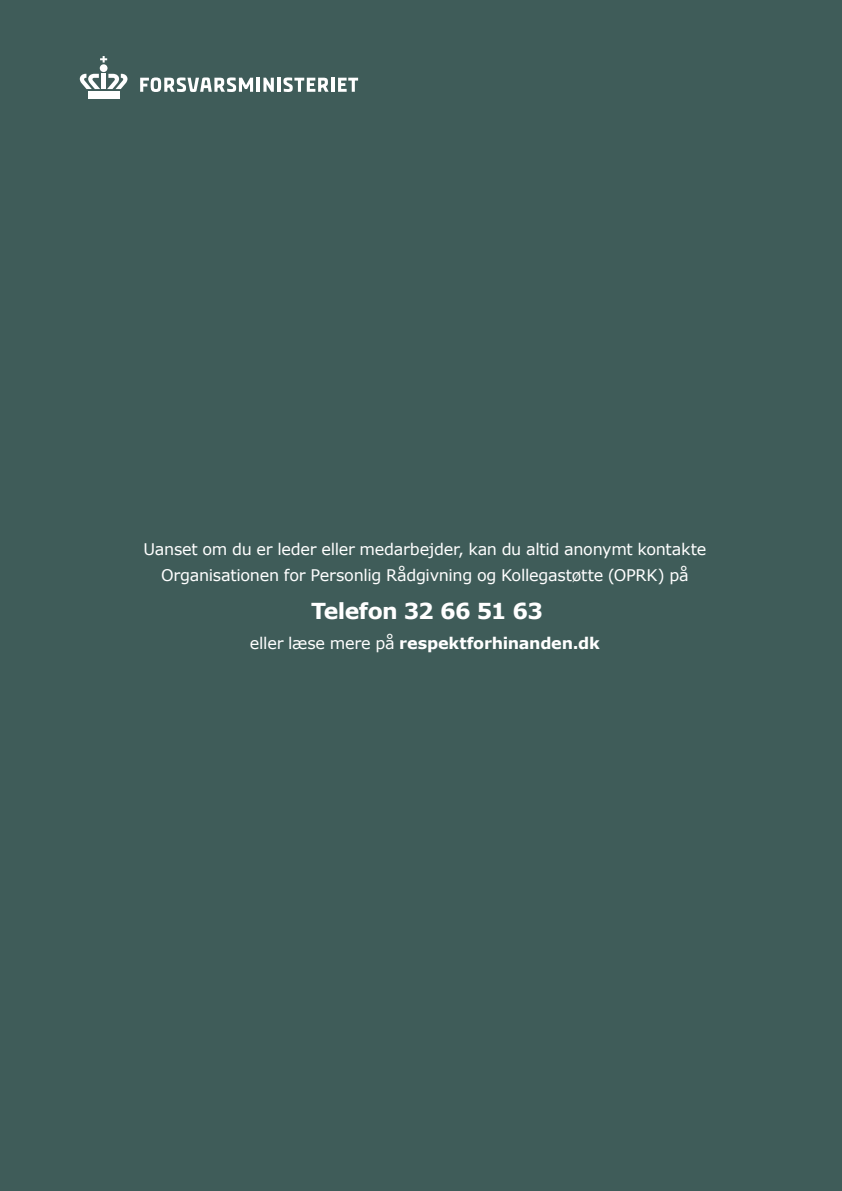
<style>
.page{position:relative;width:842px;height:1191px;background:#3f5c59}
.page>*{position:absolute;margin:0;border:0;box-sizing:border-box;transform-origin:0 0}
.t1{font:700 22px "Verdana";letter-spacing:-.03em;color:#fff}
.t2{font:16px/26px "Verdana";letter-spacing:-.02em;color:#fff;text-align:center}
.t3{font:700 16px "Verdana";letter-spacing:-.015em;color:#fff}
.s1{font-weight:400}
</style>
<div class="page">
<svg style="left:140px;top:77px;width:113px;height:15px"></svg>
<hr style="left:257px;top:78px;width:3px;height:14px;background:#fff">
<svg style="left:263px;top:78px;width:11px;height:14px"></svg>
<hr style="left:277px;top:78px;width:4px;height:14px;background:#fff">
<svg style="left:283px;top:77px;width:46px;height:15px"></svg>
<hr style="left:331px;top:78px;width:3px;height:14px;background:#fff">
<svg style="left:338px;top:78px;width:20px;height:14px"></svg>
<svg style="left:80px;top:74px;width:20px;height:15px"></svg>
<svg style="left:107px;top:74px;width:20px;height:15px"></svg>
<hr style="left:102px;top:74px;width:4px;height:15px;background:#fff">
<div style="left:88px;top:92px;width:31px;height:7px;background:#fff"></div>
<div style="left:100px;top:64px;width:8px;height:8px;background:#fff;border-radius:50%"></div>
<svg style="left:100px;top:56px;width:7px;height:7px"></svg>
<p class="t2" style="left:144px;top:535px;width:564px">Uanset om du er leder eller medarbejder, kan du altid anonymt kontakte<br>Organisationen for Personlig Rådgivning og Kollegastøtte (OPRK) på</p>
<h1 class="t1" style="left:311px;top:595px;width:233px">Telefon 32 66 51 63</h1>
<p class="t3" style="left:250px;top:631px;width:351px"><span class="s1">eller læse mere på</span> respektforhinanden.dk</p>
</div>
